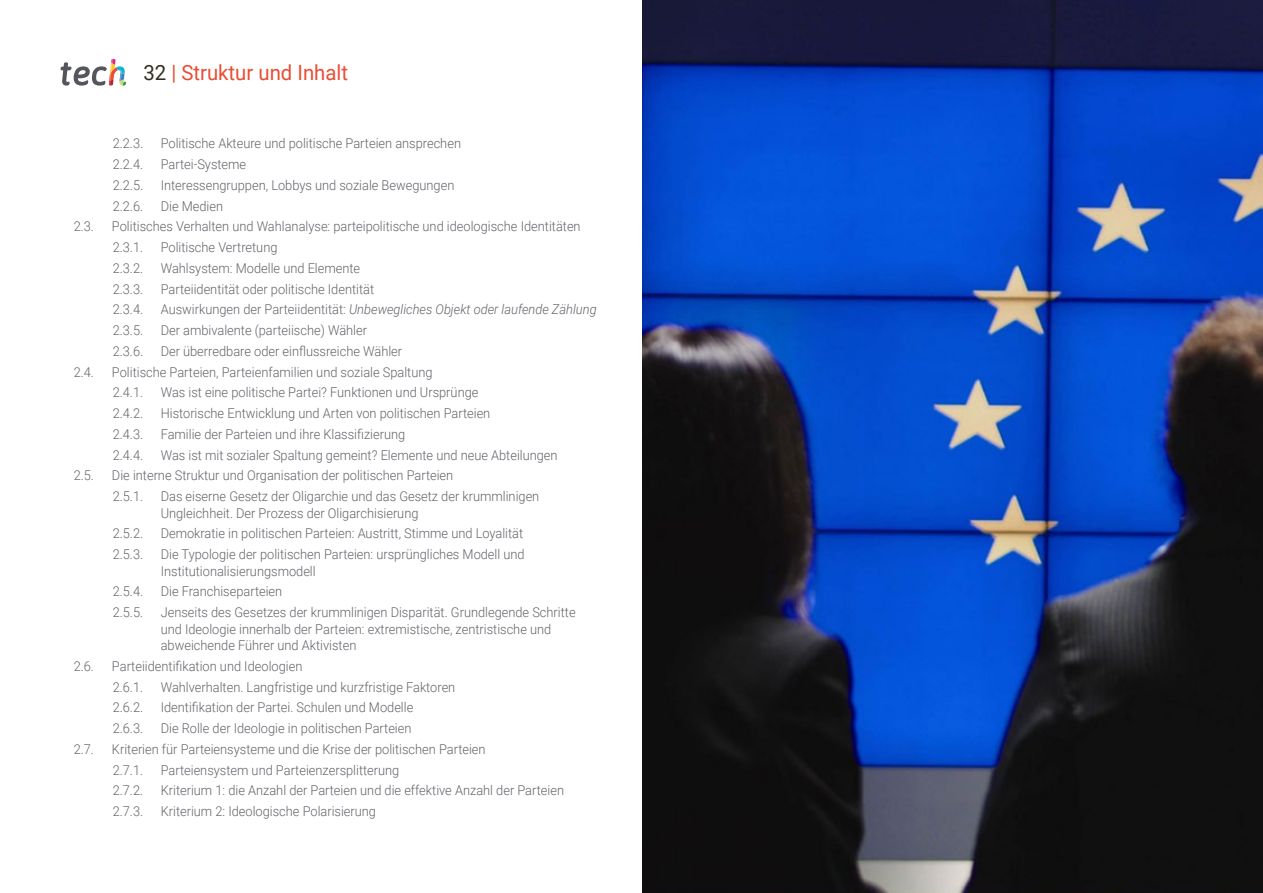
<style>
.page{position:relative;width:1263px;height:893px;background:#fff}
.page>*{position:absolute;margin:0;border:0;box-sizing:border-box;transform-origin:0 0}
.t1{font:21px "Roboto";color:#e94d35}
.t2{font:300 13.5px/20.7px "Roboto";color:#61646a;scale:.95 1}
.t3{font:italic 300 13.5px "Roboto";color:#61646a;scale:.95 1}
.s1{color:#312e20}
.s2{font-style:normal}
</style>
<div class="page">
<svg style="left:61px;top:59px;width:65px;height:27px"></svg>
<img style="left:642px;top:0;width:621px;height:893px">
<h1 class="t1" style="left:144px;top:57px;width:206px"><span class="s1">32</span> | Struktur und Inhalt</h1>
<p class="t2" style="left:113px;top:133px;width:34px">2.2.3.</p>
<p class="t2" style="left:161px;top:133px;width:318px">Politische Akteure und politische Parteien ansprechen</p>
<p class="t2" style="left:113px;top:153px;width:34px">2.2.4.</p>
<p class="t2" style="left:161px;top:153px;width:92px">Partei-Systeme</p>
<p class="t2" style="left:113px;top:174px;width:34px">2.2.5.</p>
<p class="t2" style="left:161px;top:174px;width:311px">Interessengruppen, Lobbys und soziale Bewegungen</p>
<p class="t2" style="left:113px;top:195px;width:34px">2.2.6.</p>
<p class="t2" style="left:161px;top:195px;width:67px">Die Medien</p>
<p class="t2" style="left:74px;top:216px;width:23px">2.3.</p>
<p class="t2" style="left:112px;top:216px;width:495px">Politisches Verhalten und Wahlanalyse: parteipolitische und ideologische Identitäten<br>2.3.1.</p>
<p class="t2" style="left:161px;top:236px;width:124px">Politische Vertretung</p>
<p class="t2" style="left:113px;top:257px;width:34px">2.3.2.</p>
<p class="t2" style="left:161px;top:257px;width:212px">Wahlsystem: Modelle und Elemente</p>
<p class="t2" style="left:113px;top:278px;width:34px">2.3.3.</p>
<p class="t2" style="left:161px;top:278px;width:226px">Parteiidentität oder politische Identität</p>
<p class="t2" style="left:113px;top:299px;width:34px">2.3.4.</p>
<p class="t3" style="left:161px;top:300px;width:460px"><span class="s2">Auswirkungen der Parteiidentität:</span> Unbewegliches Objekt oder laufende Zählung</p>
<p class="t2" style="left:113px;top:319px;width:34px">2.3.5.</p>
<p class="t2" style="left:161px;top:319px;width:219px">Der ambivalente (parteiische) Wähler</p>
<p class="t2" style="left:113px;top:340px;width:34px">2.3.6.</p>
<p class="t2" style="left:161px;top:340px;width:256px">Der überredbare oder einflussreiche Wähler</p>
<p class="t2" style="left:74px;top:361px;width:23px">2.4.</p>
<p class="t2" style="left:112px;top:361px;width:339px">Politische Parteien, Parteienfamilien und soziale Spaltung<br>2.4.1.</p>
<p class="t2" style="left:161px;top:382px;width:336px">Was ist eine politische Partei? Funktionen und Ursprünge</p>
<p class="t2" style="left:113px;top:402px;width:34px">2.4.2.</p>
<p class="t2" style="left:161px;top:402px;width:348px">Historische Entwicklung und Arten von politischen Parteien</p>
<p class="t2" style="left:113px;top:423px;width:34px">2.4.3.</p>
<p class="t2" style="left:161px;top:423px;width:259px">Familie der Parteien und ihre Klassifizierung</p>
<p class="t2" style="left:113px;top:444px;width:34px">2.4.4.</p>
<p class="t2" style="left:161px;top:444px;width:419px">Was ist mit sozialer Spaltung gemeint? Elemente und neue Abteilungen</p>
<p class="t2" style="left:74px;top:465px;width:23px">2.5.</p>
<p class="t2" style="left:112px;top:465px;width:361px">Die interne Struktur und Organisation der politischen Parteien<br>2.5.1.</p>
<p class="t2" style="left:161px;top:487px;width:400px;line-height:16.5px">Das eiserne Gesetz der Oligarchie und das Gesetz der krummlinigen<br>Ungleichheit. Der Prozess der Oligarchisierung</p>
<p class="t2" style="left:113px;top:523px;width:34px">2.5.2.</p>
<p class="t2" style="left:161px;top:523px;width:383px">Demokratie in politischen Parteien: Austritt, Stimme und Loyalität</p>
<p class="t2" style="left:113px;top:543px;width:34px">2.5.3.</p>
<p class="t2" style="left:161px;top:545px;width:385px;line-height:16.5px">Die Typologie der politischen Parteien: ursprüngliches Modell und<br>Institutionalisierungsmodell</p>
<p class="t2" style="left:113px;top:581px;width:34px">2.5.4.</p>
<p class="t2" style="left:161px;top:581px;width:129px">Die Franchiseparteien</p>
<p class="t2" style="left:113px;top:601px;width:34px">2.5.5.</p>
<p class="t2" style="left:161px;top:603px;width:438px;line-height:16.5px">Jenseits des Gesetzes der krummlinigen Disparität. Grundlegende Schritte und Ideologie innerhalb der Parteien: extremistische, zentristische und abweichende Führer und Aktivisten</p>
<p class="t2" style="left:74px;top:655px;width:23px">2.6.</p>
<p class="t2" style="left:112px;top:655px;width:202px">Parteiidentifikation und Ideologien<br>2.6.1.</p>
<p class="t2" style="left:161px;top:676px;width:312px">Wahlverhalten. Langfristige und kurzfristige Faktoren</p>
<p class="t2" style="left:113px;top:697px;width:34px">2.6.2.</p>
<p class="t2" style="left:161px;top:697px;width:267px">Identifikation der Partei. Schulen und Modelle</p>
<p class="t2" style="left:113px;top:717px;width:34px">2.6.3.</p>
<p class="t2" style="left:161px;top:717px;width:265px">Die Rolle der Ideologie in politischen Parteien</p>
<p class="t2" style="left:74px;top:738px;width:23px">2.7.</p>
<p class="t2" style="left:112px;top:738px;width:395px">Kriterien für Parteiensysteme und die Krise der politischen Parteien<br>2.7.1.</p>
<p class="t2" style="left:161px;top:759px;width:253px">Parteiensystem und Parteienzersplitterung</p>
<p class="t2" style="left:113px;top:780px;width:34px">2.7.2.</p>
<p class="t2" style="left:161px;top:780px;width:426px">Kriterium 1: die Anzahl der Parteien und die effektive Anzahl der Parteien</p>
<p class="t2" style="left:113px;top:800px;width:34px">2.7.3.</p>
<p class="t2" style="left:161px;top:800px;width:228px">Kriterium 2: Ideologische Polarisierung</p>
</div>
